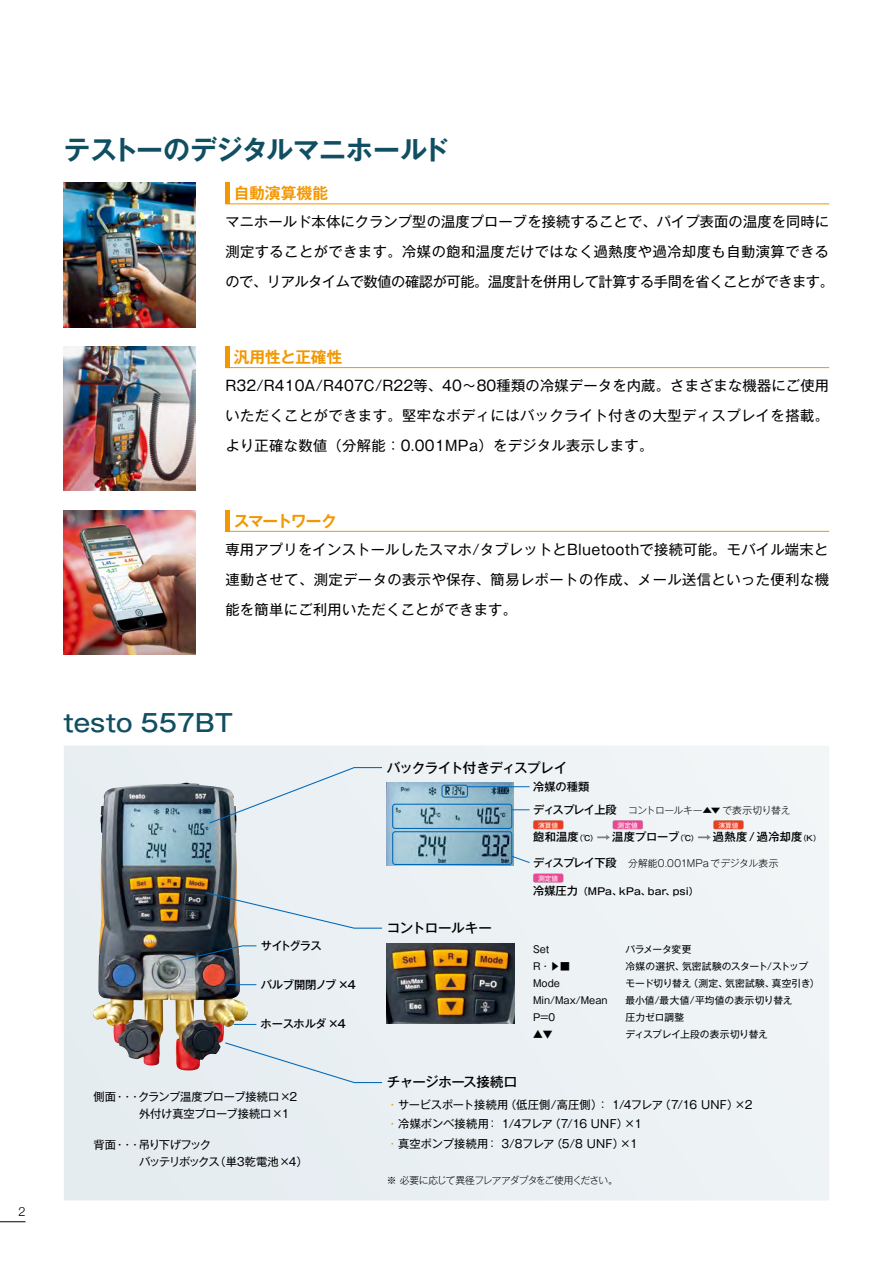
<style>
.page{position:relative;width:893px;height:1263px;background:#fff}
.page>*{position:absolute;margin:0;border:0;box-sizing:border-box;transform-origin:0 0}
.t1{font:700 27px "Gothic MB101 Pr 6 De";letter-spacing:-.02em;color:#104e62}
.t2{font:500 24px "Gothic MB101 Pro";color:#104e62}
.t3{font:700 15.75px "Gothic MB101 Pr 6 De";letter-spacing:-.005em;color:#f39700}
.t4{font:700 15.75px "Gothic MB101 Pr 6 De";letter-spacing:-.085em;color:#f39700}
.t5{font:700 15.75px "Gothic MB101 Pr 6 De";letter-spacing:-.025em;color:#f39700}
.t6{font:14.25px/30px "Gothic MB101 Pr 6";letter-spacing:.025em;color:#000;text-align:justify}
.t7{font:500 13.5px "Gothic MB101 Pr 6";letter-spacing:-.04em;color:#000}
.t8{font:300 12.75px "Helvetica Neue";color:#000}
.t9{font:11.25px/19.2px "Gothic MB101 Pr 6";letter-spacing:.005em;color:#000}
.t10{font:500 11.25px "Gothic MB101 Pr 6";color:#000}
.t11{font:11.25px/17px "Gothic MB101 Pro";letter-spacing:-.02em;color:#000}
.t12{font:11.25px/17px "Gothic MB101 Pro";letter-spacing:-.11em;color:#000}
.t13{font:500 11.25px "Gothic MB101 Pr 6";letter-spacing:-.02em;color:#000}
.t14{font:9.75px/17px "Gothic MB101 Pr 6";color:#000}
.t15{font:300 9.75px "Gothic MB101 Pr 6";letter-spacing:.01em;color:#000}
.t16{font:300 9.75px "Gothic MB101 Pr 6";letter-spacing:-.035em;color:#000}
.t17{font:300 9.75px "Gothic MB101 Pr 6";letter-spacing:-.07em;color:#000}
.t18{font:500 9.75px "Gothic MB101 Pr 6";letter-spacing:.015em;color:#000}
.t19{font:9.75px "Koz Go Pr 6 N";color:#000}
.t20{font:6.75px "Gothic MB101 Pr 6";color:#fff}
.s1{font-weight:500;font-size:11.25px}
.s2{font-size:7.5px}
.s3{font-size:11.25px}
.s4{color:#f39700}
</style>
<div class="page">
<div style="left:64px;top:745px;width:765px;height:455px;background:#ecf1f4"></div>
<img style="left:93px;top:783px;width:93px;height:282px">
<img style="left:387px;top:943px;width:127px;height:80px">
<img style="left:387px;top:783px;width:127px;height:83px">
<img style="left:64px;top:346px;width:132px;height:145px">
<img style="left:64px;top:510px;width:132px;height:145px">
<img style="left:64px;top:183px;width:132px;height:144px">
<div style="left:392px;top:804px;width:120px;height:25px;border:1px solid #0068b7;border-radius:3px"></div>
<div style="left:441px;top:785px;width:27px;height:13px;border:1px solid #0068b7;border-radius:3px"></div>
<div style="left:392px;top:831px;width:120px;height:34px;border:1px solid #0068b7;border-radius:3px"></div>
<hr style="left:467px;top:786px;width:63px;height:1px;background:#0068b7">
<svg style="left:512px;top:809px;width:18px;height:1px"></svg>
<svg style="left:511px;top:855px;width:19px;height:8px"></svg>
<svg style="left:180px;top:945px;width:77px;height:16px"></svg>
<svg style="left:208px;top:766px;width:175px;height:58px;background:#d8e1e6"></svg>
<svg style="left:205px;top:891px;width:178px;height:38px;background:#c5ced3"></svg>
<div style="left:224px;top:1041px;width:159px;height:42px;background:#e8eef2"></div>
<svg style="left:227px;top:984px;width:29px;height:1px"></svg>
<svg style="left:234px;top:1024px;width:22px;height:1px"></svg>
<div style="left:533px;top:820px;width:31px;height:9px;border:1px solid #bfc0c0;border-radius:2px"></div>
<div style="left:533px;top:820px;width:30px;height:9px;background:#e83f23;border-radius:2px"></div>
<div style="left:713px;top:820px;width:31px;height:9px;border:1px solid #bfc0c0;border-radius:2px"></div>
<div style="left:714px;top:820px;width:29px;height:9px;background:#e83f23;border-radius:2px"></div>
<div style="left:612px;top:820px;width:31px;height:9px;border:1px solid #bfc0c0;border-radius:2px"></div>
<div style="left:613px;top:820px;width:30px;height:9px;background:#e84994;border-radius:2px"></div>
<div style="left:533px;top:873px;width:31px;height:10px;border:1px solid #bfc0c0;border-radius:2px"></div>
<div style="left:533px;top:874px;width:30px;height:8px;background:#e84994;border-radius:2px"></div>
<hr style="left:225px;top:204px;width:604px;height:1px;background:#f39700">
<div style="left:225px;top:183px;width:5px;height:21px;background:#f39700"></div>
<hr style="left:225px;top:367px;width:604px;height:1px;background:#f39700">
<div style="left:225px;top:346px;width:5px;height:22px;background:#f39700"></div>
<hr style="left:225px;top:531px;width:604px;height:1px;background:#f39700">
<div style="left:225px;top:510px;width:5px;height:21px;background:#f39700"></div>
<svg style="left:597px;top:834px;width:13px;height:6px"></svg>
<svg style="left:698px;top:834px;width:13px;height:6px"></svg>
<svg style="left:0;top:1221px;width:26px;height:1px"></svg>
<p class="t8" style="left:18px;top:1201px;width:9px">2</p>
<p class="t1" style="left:64px;top:127px;width:387px">テストーのデジタルマニホールド</p>
<p class="t5" style="left:234px;top:180px;width:96px">自動演算機能</p>
<p class="t6" style="left:225px;top:206px;width:610px;text-align:left">マニホールド本体にクランプ型の温度プローブを接続することで、パイプ表面の温度を同時に測定することができます。冷媒の飽和温度だけではなく過熱度や過冷却度も自動演算できるので、リアルタイムで数値の確認が可能。温度計を併用して計算する手間を省くことができます。</p>
<p class="t3" style="left:234px;top:344px;width:110px">汎用性と正確性</p>
<p class="t6" style="left:225px;top:370px;width:605px">R32/R410A/R407C/R22等、40～80種類の冷媒データを内蔵。さまざまな機器にご使用いただくことができます。堅牢なボディにはバックライト付きの大型ディスプレイを搭載。より正確な数値（分解能：0.001MPa）をデジタル表示します。</p>
<p class="t4" style="left:234px;top:507px;width:105px">スマートワーク</p>
<p class="t6" style="left:225px;top:533px;width:605px">専用アプリをインストールしたスマホ/タブレットとBluetoothで接続可能。モバイル端末と連動させて、測定データの表示や保存、簡易レポートの作成、メール送信といった便利な機能を簡単にご利用いただくことができます。</p>
<p class="t2" style="left:63px;top:703px;width:171px">testo 557BT</p>
<p class="t10" style="left:261px;top:937px;width:62px">サイトグラス</p>
<p class="t13" style="left:261px;top:975px;width:97px">バルブ開閉ノブ×4</p>
<p class="t10" style="left:261px;top:1015px;width:87px">ホースホルダ×4</p>
<p class="t11" style="left:139px;top:1087px;width:160px;text-indent:-45px">側面・・・クランプ温度プローブ接続口×2外付け真空プローブ接続口×1</p>
<p class="t12" style="left:139px;top:1135px;width:170px;text-indent:-45px">背面・・・吊り下げフック<br>バッテリボックス（単３乾電池×4）</p>
<p class="t7" style="left:387px;top:756px;width:182px">バックライト付きディスプレイ</p>
<p class="t10" style="left:533px;top:777px;width:58px">冷媒の種類</p>
<p class="t7" style="left:387px;top:917px;width:107px">コントロールキー</p>
<p class="t16" style="left:533px;top:802px;width:259px"><span class="s1">ディスプレイ上段　</span>コントロールキー▲▼ で表示切り替え</p>
<p class="t10" style="left:533px;top:828px;width:66px">飽和温度<span class="s2">（℃）</span></p>
<p class="t10" style="left:612px;top:828px;width:88px">温度プローブ<span class="s2">（℃）</span></p>
<p class="t10" style="left:713px;top:828px;width:109px">過熱度/過冷却度<span class="s2">（K）</span></p>
<p class="t15" style="left:533px;top:855px;width:247px"><span class="s1">ディスプレイ下段　</span>分解能0.001MPa でデジタル表示</p>
<p class="t18" style="left:533px;top:883px;width:167px"><span class="s3">冷媒圧力</span>（MPa、kPa、bar、psi）</p>
<p class="t20" style="left:538px;top:819px;width:22px">演算値</p>
<p class="t20" style="left:618px;top:819px;width:22px">測定値</p>
<p class="t20" style="left:718px;top:819px;width:22px">演算値</p>
<p class="t20" style="left:538px;top:873px;width:22px">測定値</p>
<p class="t14" style="left:533px;top:940px;width:76px">Set<br>R・▶■<br>Mode<br>Min/Max/Mean<br>P=0</p>
<p class="t19" style="left:533px;top:1029px;width:21px">▲▼</p>
<p class="t14" style="left:625px;top:940px;width:196px">パラメータ変更<br>冷媒の選択、気密試験のスタート/ストップモード切り替え（測定、気密試験、真空引き）最小値/最大値/平均値の表示切り替え<br>圧力ゼロ調整<br>ディスプレイ上段の表示切り替え</p>
<p class="t7" style="left:387px;top:1071px;width:132px">チャージホース接続口</p>
<p class="t9" style="left:387px;top:1095px;width:367px"><span class="s4">・</span>サービスポート接続用（低圧側/高圧側）： 1/4フレア（7/16 UNF）×2<span class="s4">・</span>冷媒ボンベ接続用： 1/4フレア（7/16 UNF）×1<br><span class="s4">・</span>真空ポンプ接続用： 3/8フレア（5/8 UNF）×1</p>
<p class="t17" style="left:387px;top:1172px;width:233px">※ 必要に応じて異径フレアアダプタをご使用ください。</p>
</div>
